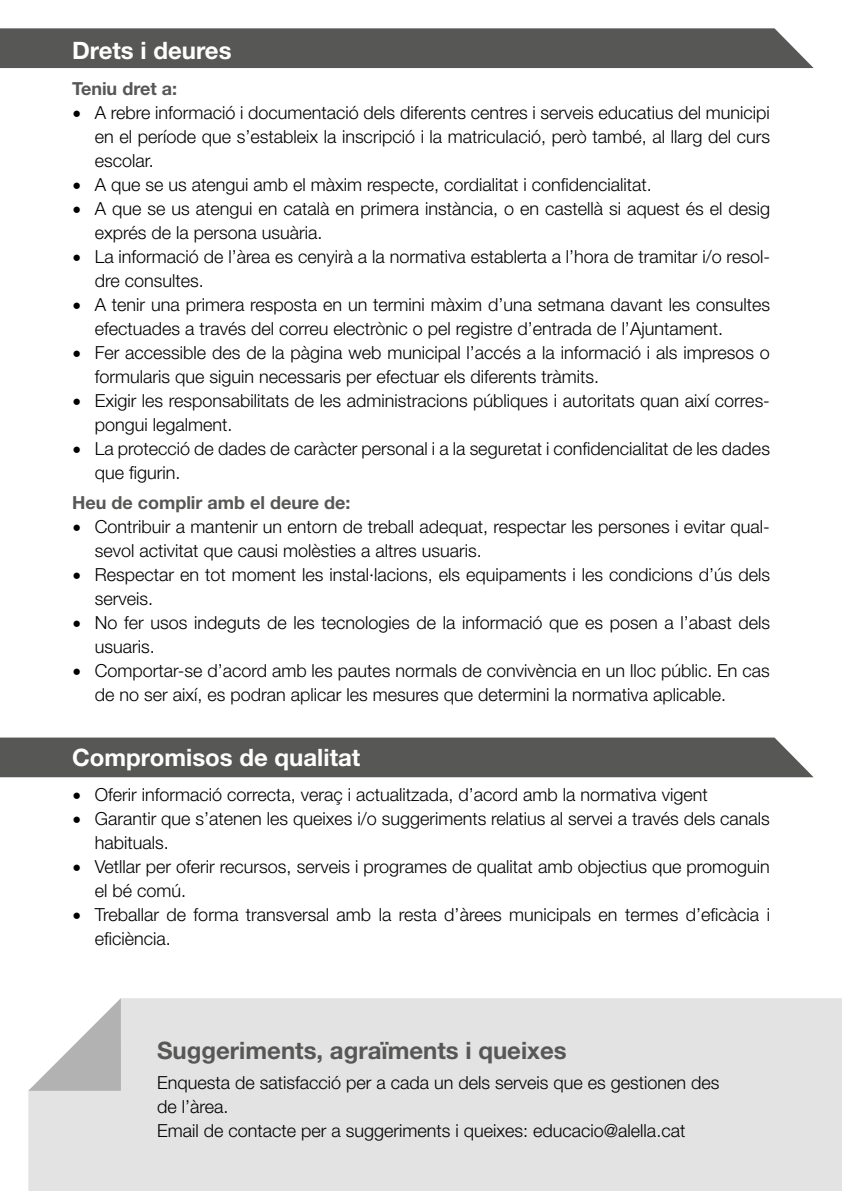
<style>
.page{position:relative;width:842px;height:1191px;background:#fff}
.page>*{position:absolute;margin:0;border:0;box-sizing:border-box;transform-origin:0 0}
.t1{font:700 24px "Helvetica Neue LT Std";color:#fff}
.t2{font:700 24px "Helvetica Neue LT Std";color:#575756}
.t3{font:300 18px/24px "Helvetica Neue LT Std";color:#000}
.t4{font:700 18px "Helvetica Neue LT Std";color:#575756}
.s1{font-family:"Minion Pro";font-weight:400;font-size:24px}
</style>
<div class="page">
<div style="left:28px;top:998px;width:814px;height:193px;background:#e3e3e3"></div>
<svg style="left:28px;top:998px;width:93px;height:92px"></svg>
<div style="left:0;top:28px;width:814px;height:40px;background:#575756"></div>
<div style="left:0;top:737px;width:814px;height:40px;background:#575756"></div>
<h1 class="t1" style="left:72px;top:36px;width:161px">Drets i deures</h1>
<p class="t4" style="left:72px;top:77px;width:107px">Teniu dret a:</p>
<p class="t3" style="left:95px;top:100px;width:677px;text-align:justify;text-indent:-23px"><span class="s1">•</span> A rebre informació i documentació dels diferents centres i serveis educatius del municipi en el període que s’estableix la inscripció i la matriculació, però també, al llarg del curs escolar.</p>
<p class="t3" style="left:72px;top:172px;width:581px"><span class="s1">•</span> A que se us atengui amb el màxim respecte, cordialitat i confidencialitat.</p>
<p class="t3" style="left:95px;top:196px;width:677px;text-indent:-23px"><span class="s1">•</span> A que se us atengui en català en primera instància, o en castellà si aquest és el desig exprés de la persona usuària.</p>
<p class="t3" style="left:95px;top:244px;width:677px;text-indent:-23px"><span class="s1">•</span> La informació de l’àrea es cenyirà a la normativa establerta a l’hora de tramitar i/o resol&shy;dre consultes.</p>
<p class="t3" style="left:95px;top:292px;width:677px;text-indent:-23px"><span class="s1">•</span> A tenir una primera resposta en un termini màxim d’una setmana davant les consultes efectuades a través del correu electrònic o pel registre d’entrada de l’Ajuntament.</p>
<p class="t3" style="left:95px;top:340px;width:677px;text-indent:-23px"><span class="s1">•</span> Fer accessible des de la pàgina web municipal l’accés a la informació i als impresos o formularis que siguin necessaris per efectuar els diferents tràmits.</p>
<p class="t3" style="left:95px;top:388px;width:677px;text-indent:-23px"><span class="s1">•</span> Exigir les responsabilitats de les administracions públiques i autoritats quan així corres&shy;pongui legalment.</p>
<p class="t3" style="left:95px;top:436px;width:677px;text-indent:-23px"><span class="s1">•</span> La protecció de dades de caràcter personal i a la seguretat i confidencialitat de les dades que figurin.</p>
<p class="t4" style="left:72px;top:491px;width:280px">Heu de complir amb el deure de:</p>
<p class="t3" style="left:95px;top:514px;width:677px;text-indent:-23px"><span class="s1">•</span> Contribuir a mantenir un entorn de treball adequat, respectar les persones i evitar qual&shy;sevol activitat que causi molèsties a altres usuaris.</p>
<p class="t3" style="left:95px;top:562px;width:677px;text-indent:-23px"><span class="s1">•</span> Respectar en tot moment les instal·lacions, els equipaments i les condicions d’ús dels serveis.</p>
<p class="t3" style="left:95px;top:610px;width:677px;text-indent:-23px"><span class="s1">•</span> No fer usos indeguts de les tecnologies de la informació que es posen a l’abast dels usuaris.</p>
<p class="t3" style="left:95px;top:658px;width:677px;text-indent:-23px"><span class="s1">•</span> Comportar-se d’acord amb les pautes normals de convivència en un lloc públic. En cas de no ser així, es podran aplicar les mesures que determini la normativa aplicable.</p>
<h1 class="t1" style="left:72px;top:742px;width:290px">Compromisos de qualitat</h1>
<p class="t3" style="left:72px;top:782px;width:637px"><span class="s1">•</span> Oferir informació correcta, veraç i actualitzada, d’acord amb la normativa vigent</p>
<p class="t3" style="left:95px;top:806px;width:677px;text-indent:-23px"><span class="s1">•</span> Garantir que s’atenen les queixes i/o suggeriments relatius al servei a través dels canals habituals.</p>
<p class="t3" style="left:95px;top:854px;width:677px;text-indent:-23px"><span class="s1">•</span> Vetllar per oferir recursos, serveis i programes de qualitat amb objectius que promoguin el bé comú.</p>
<p class="t3" style="left:95px;top:902px;width:677px;text-indent:-23px"><span class="s1">•</span> Treballar de forma transversal amb la resta d’àrees municipals en termes d’eficàcia i eficiència.</p>
<h1 class="t2" style="left:157px;top:1036px;width:411px">Suggeriments, agraïments i queixes</h1>
<p class="t3" style="left:157px;top:1070px;width:564px">Enquesta de satisfacció per a cada un dels serveis que es gestionen des de l’àrea.<br>Email de contacte per a suggeriments i queixes: educacio@alella.cat</p>
</div>
